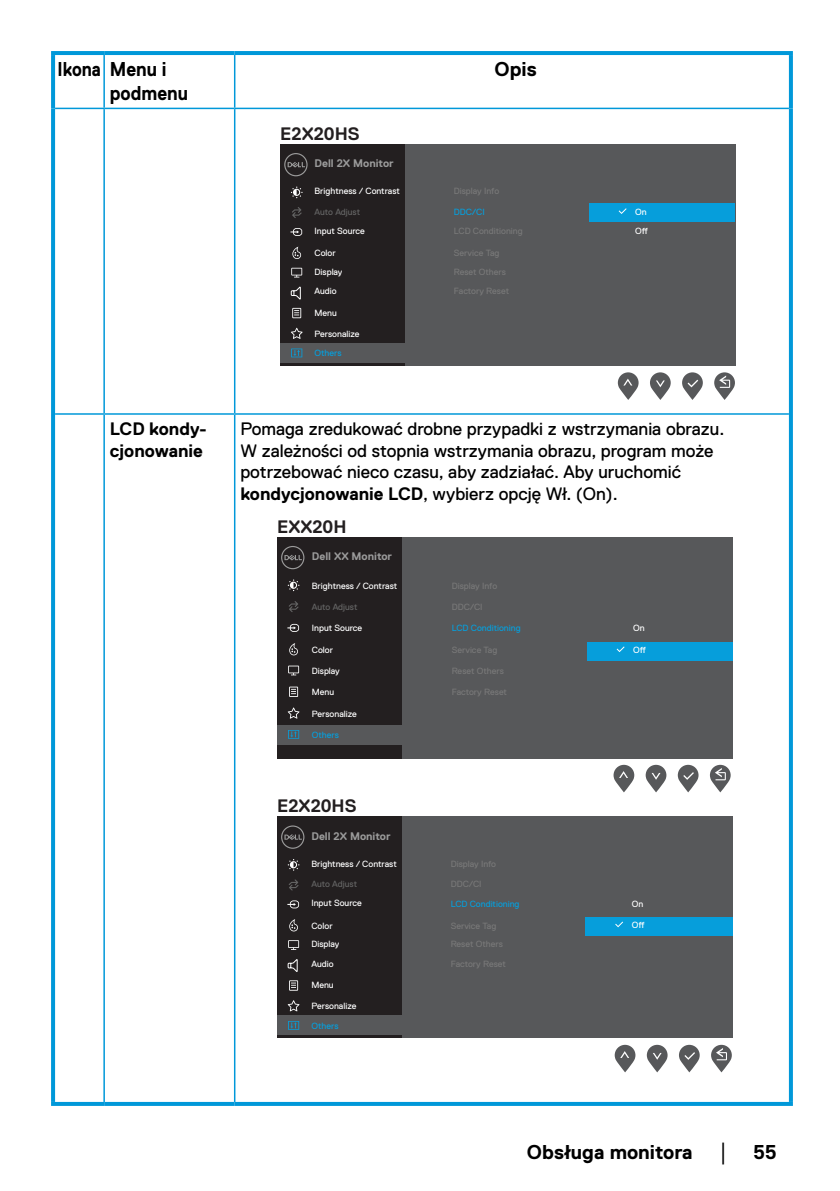
<style>
.page{position:relative;width:840px;height:1191px;background:#fff}
.page>*{position:absolute;margin:0;border:0;box-sizing:border-box;transform-origin:0 0}
.t1{font:700 20px "Dell Replica";color:#000}
.t2{font:700 20px/24px "Dell Replica";color:#000;scale:.87 1}
.t3{font:18px/21.6px "Dell Replica";color:#000}
.t4{font:700 18px "Dell Replica";color:#231f20}
.t5{font:700 18px/21.6px "Dell Replica";color:#000}
.t6{font:700 11px "Dell Replica";color:#9b9b9b}
.t7{font:9px/18.4px "Dell Replica";color:#fff}
.t8{font:9px/19px "Dell Replica";color:#787878}
.t9{font:9px "Dell Replica";color:#069edb}
.t10{font:9px "Dell Replica";color:#646464}
.s1{font-weight:700}
.s2{font-family:"Arial";font-weight:400;font-size:18px}
</style>
<div class="page">
<hr style="left:51px;top:51px;width:53px;height:4px;background:#0098d9">
<svg style="left:51px;top:55px;width:4px;height:53px"></svg>
<hr style="left:104px;top:51px;width:130px;height:4px;background:#0098d9">
<hr style="left:234px;top:51px;width:558px;height:4px;background:#0098d9">
<svg style="left:788px;top:55px;width:4px;height:53px"></svg>
<svg style="left:51px;top:108px;width:4px;height:306px"></svg>
<svg style="left:788px;top:108px;width:4px;height:306px"></svg>
<hr style="left:103px;top:55px;width:2px;height:53px;background:#0098d9">
<hr style="left:234px;top:55px;width:1px;height:53px;background:#0098d9">
<hr style="left:103px;top:109px;width:2px;height:304px;background:#0098d9">
<hr style="left:234px;top:109px;width:1px;height:304px;background:#0098d9">
<hr style="left:55px;top:108px;width:49px;height:1px;background:#0098d9">
<hr style="left:104px;top:108px;width:130px;height:1px;background:#0098d9">
<hr style="left:234px;top:108px;width:554px;height:1px;background:#0098d9">
<hr style="left:55px;top:413px;width:49px;height:2px;background:#0098d9">
<hr style="left:104px;top:413px;width:130px;height:2px;background:#0098d9">
<hr style="left:103px;top:415px;width:2px;height:687px;background:#0098d9">
<hr style="left:234px;top:413px;width:554px;height:2px;background:#0098d9">
<hr style="left:234px;top:415px;width:1px;height:687px;background:#0098d9">
<svg style="left:51px;top:414px;width:4px;height:688px;background:#0499d9"></svg>
<svg style="left:788px;top:414px;width:4px;height:688px;background:#3aafe1"></svg>
<svg style="left:51px;top:1102px;width:53px;height:4px"></svg>
<svg style="left:104px;top:1102px;width:130px;height:4px"></svg>
<svg style="left:234px;top:1102px;width:558px;height:4px;background:#0499d9"></svg>
<svg style="left:714px;top:372px;width:20px;height:28px"></svg>
<svg style="left:650px;top:372px;width:20px;height:28px"></svg>
<svg style="left:617px;top:372px;width:21px;height:28px"></svg>
<svg style="left:682px;top:372px;width:20px;height:28px"></svg>
<div style="left:280px;top:144px;width:455px;height:221px;background:#57585a"></div>
<div style="left:280px;top:144px;width:125px;height:221px;background:#231f20"></div>
<div style="left:280px;top:343px;width:125px;height:20px;background:#57585a"></div>
<svg style="left:284px;top:153px;width:23px;height:23px"></svg>
<svg style="left:291px;top:187px;width:11px;height:11px"></svg>
<svg style="left:292px;top:207px;width:9px;height:11px"></svg>
<svg style="left:292px;top:247px;width:9px;height:12px"></svg>
<svg style="left:291px;top:268px;width:11px;height:9px"></svg>
<svg style="left:292px;top:308px;width:9px;height:10px"></svg>
<svg style="left:291px;top:328px;width:11px;height:11px"></svg>
<svg style="left:291px;top:348px;width:11px;height:9px"></svg>
<svg style="left:290px;top:228px;width:12px;height:8px"></svg>
<svg style="left:290px;top:286px;width:11px;height:13px"></svg>
<div style="left:588px;top:203px;width:146px;height:19px;background:#069edb"></div>
<svg style="left:618px;top:208px;width:8px;height:6px"></svg>
<div style="left:277px;top:537px;width:455px;height:221px;background:#57585a"></div>
<div style="left:277px;top:537px;width:125px;height:221px;background:#231f20"></div>
<div style="left:277px;top:725px;width:125px;height:20px;background:#57585a"></div>
<svg style="left:281px;top:546px;width:23px;height:23px"></svg>
<svg style="left:287px;top:579px;width:12px;height:12px"></svg>
<svg style="left:289px;top:601px;width:9px;height:11px"></svg>
<svg style="left:289px;top:643px;width:9px;height:12px"></svg>
<svg style="left:288px;top:665px;width:11px;height:10px"></svg>
<svg style="left:289px;top:686px;width:9px;height:11px"></svg>
<svg style="left:287px;top:707px;width:12px;height:11px"></svg>
<svg style="left:288px;top:730px;width:11px;height:9px"></svg>
<svg style="left:287px;top:624px;width:12px;height:8px"></svg>
<div style="left:586px;top:641px;width:146px;height:19px;background:#069edb"></div>
<svg style="left:616px;top:646px;width:8px;height:6px"></svg>
<svg style="left:709px;top:765px;width:21px;height:27px"></svg>
<svg style="left:645px;top:765px;width:21px;height:27px"></svg>
<svg style="left:613px;top:765px;width:21px;height:27px"></svg>
<svg style="left:677px;top:765px;width:21px;height:27px"></svg>
<svg style="left:711px;top:1044px;width:20px;height:28px"></svg>
<svg style="left:646px;top:1044px;width:21px;height:28px"></svg>
<svg style="left:614px;top:1044px;width:21px;height:28px"></svg>
<svg style="left:679px;top:1044px;width:20px;height:28px"></svg>
<div style="left:277px;top:816px;width:455px;height:221px;background:#57585a"></div>
<div style="left:277px;top:816px;width:125px;height:221px;background:#231f20"></div>
<div style="left:277px;top:1015px;width:125px;height:20px;background:#57585a"></div>
<svg style="left:281px;top:825px;width:23px;height:23px"></svg>
<svg style="left:287px;top:859px;width:12px;height:11px"></svg>
<svg style="left:288px;top:879px;width:10px;height:11px"></svg>
<svg style="left:289px;top:919px;width:9px;height:12px"></svg>
<svg style="left:288px;top:940px;width:11px;height:10px"></svg>
<svg style="left:289px;top:980px;width:9px;height:10px"></svg>
<svg style="left:287px;top:1000px;width:12px;height:11px"></svg>
<svg style="left:288px;top:1021px;width:11px;height:8px"></svg>
<svg style="left:287px;top:900px;width:12px;height:8px"></svg>
<svg style="left:287px;top:959px;width:11px;height:12px"></svg>
<div style="left:585px;top:916px;width:147px;height:19px;background:#069edb"></div>
<svg style="left:615px;top:922px;width:7px;height:5px"></svg>
<h1 class="t2" style="left:110px;top:57px;width:91px;text-indent:-52px">Ikona Menu i podmenu</h1>
<h1 class="t1" style="left:494px;top:58px;width:44px">Opis</h1>
<h2 class="t4" style="left:280px;top:123px;width:81px">E2X20HS</h2>
<p class="t6" style="left:314px;top:157px;width:81px">Dell 2X Monitor</p>
<p class="t7" style="left:314px;top:182px;width:87px">Brightness / Contrast</p>
<p class="t10" style="left:314px;top:206px;width:47px">Auto Adjust</p>
<p class="t7" style="left:314px;top:221px;width:52px">Input Source</p>
<p class="t7" style="left:314px;top:244px;width:29px">Color<br>Display</p>
<p class="t7" style="left:314px;top:303px;width:24px">Menu</p>
<p class="t7" style="left:314px;top:282px;width:24px">Audio</p>
<p class="t7" style="left:314px;top:325px;width:46px">Personalize</p>
<p class="t9" style="left:314px;top:348px;width:29px">Others</p>
<p class="t8" style="left:453px;top:182px;width:47px">Display Info</p>
<p class="t9" style="left:453px;top:207px;width:32px">DDC/CI</p>
<p class="t8" style="left:453px;top:221px;width:70px">LCD Conditioning</p>
<p class="t8" style="left:453px;top:244px;width:57px">Service Tag<br>Reset Others<br>Factory Reset</p>
<p class="t7" style="left:635px;top:202px;width:14px;line-height:19.2px">On<br>Off</p>
<h2 class="t5" style="left:110px;top:418px;width:99px">LCD kondy&shy;cjonowanie</h2>
<h2 class="t3" style="left:240px;top:418px;width:485px">Pomaga zredukować drobne przypadki z wstrzymania obrazu.<br>W zależności od stopnia wstrzymania obrazu, program może potrzebować nieco czasu, aby zadziałać. Aby uruchomić <span class="s1">kondycjonowanie LCD</span>, wybierz opcję Wł. (On).</h2>
<h2 class="t4" style="left:277px;top:516px;width:71px">EXX20H</h2>
<p class="t6" style="left:312px;top:550px;width:82px">Dell XX Monitor</p>
<p class="t7" style="left:312px;top:576px;width:87px">Brightness / Contrast</p>
<p class="t10" style="left:312px;top:602px;width:47px">Auto Adjust</p>
<p class="t7" style="left:312px;top:619px;width:52px">Input Source</p>
<p class="t7" style="left:312px;top:640px;width:23px">Color</p>
<p class="t7" style="left:312px;top:661px;width:29px">Display</p>
<p class="t7" style="left:312px;top:683px;width:24px">Menu</p>
<p class="t7" style="left:312px;top:704px;width:46px">Personalize</p>
<p class="t9" style="left:312px;top:730px;width:29px">Others</p>
<h2 class="t4" style="left:277px;top:796px;width:81px">E2X20HS</h2>
<p class="t6" style="left:311px;top:830px;width:81px">Dell 2X Monitor</p>
<p class="t7" style="left:311px;top:854px;width:87px">Brightness / Contrast</p>
<p class="t10" style="left:311px;top:879px;width:47px">Auto Adjust</p>
<p class="t7" style="left:311px;top:894px;width:52px">Input Source</p>
<p class="t7" style="left:311px;top:916px;width:29px">Color<br>Display</p>
<p class="t7" style="left:311px;top:975px;width:24px">Menu</p>
<p class="t7" style="left:311px;top:954px;width:24px">Audio</p>
<p class="t7" style="left:311px;top:997px;width:46px">Personalize</p>
<p class="t9" style="left:311px;top:1020px;width:29px">Others</p>
<p class="t8" style="left:451px;top:576px;width:47px">Display Info</p>
<p class="t8" style="left:451px;top:597px;width:32px">DDC/CI</p>
<p class="t9" style="left:451px;top:623px;width:70px">LCD Conditioning</p>
<p class="t8" style="left:451px;top:640px;width:47px">Service Tag</p>
<p class="t8" style="left:451px;top:661px;width:54px">Reset Others</p>
<p class="t8" style="left:451px;top:683px;width:57px">Factory Reset</p>
<p class="t8" style="left:450px;top:854px;width:47px">Display Info</p>
<p class="t8" style="left:450px;top:874px;width:32px">DDC/CI</p>
<p class="t9" style="left:450px;top:898px;width:70px">LCD Conditioning</p>
<p class="t8" style="left:450px;top:916px;width:57px">Service Tag<br>Reset Others<br>Factory Reset</p>
<p class="t7" style="left:632px;top:619px;width:13px">On</p>
<p class="t7" style="left:632px;top:640px;width:14px">Off</p>
<p class="t7" style="left:631px;top:894px;width:13px">On</p>
<p class="t7" style="left:631px;top:915px;width:14px">Off</p>
<h1 class="t1" style="left:526px;top:1141px;width:167px">Obsługa monitora</h1>
<h1 class="t1" style="left:718px;top:1141px;width:60px"><span class="s2">│</span> 55</h1>
</div>
